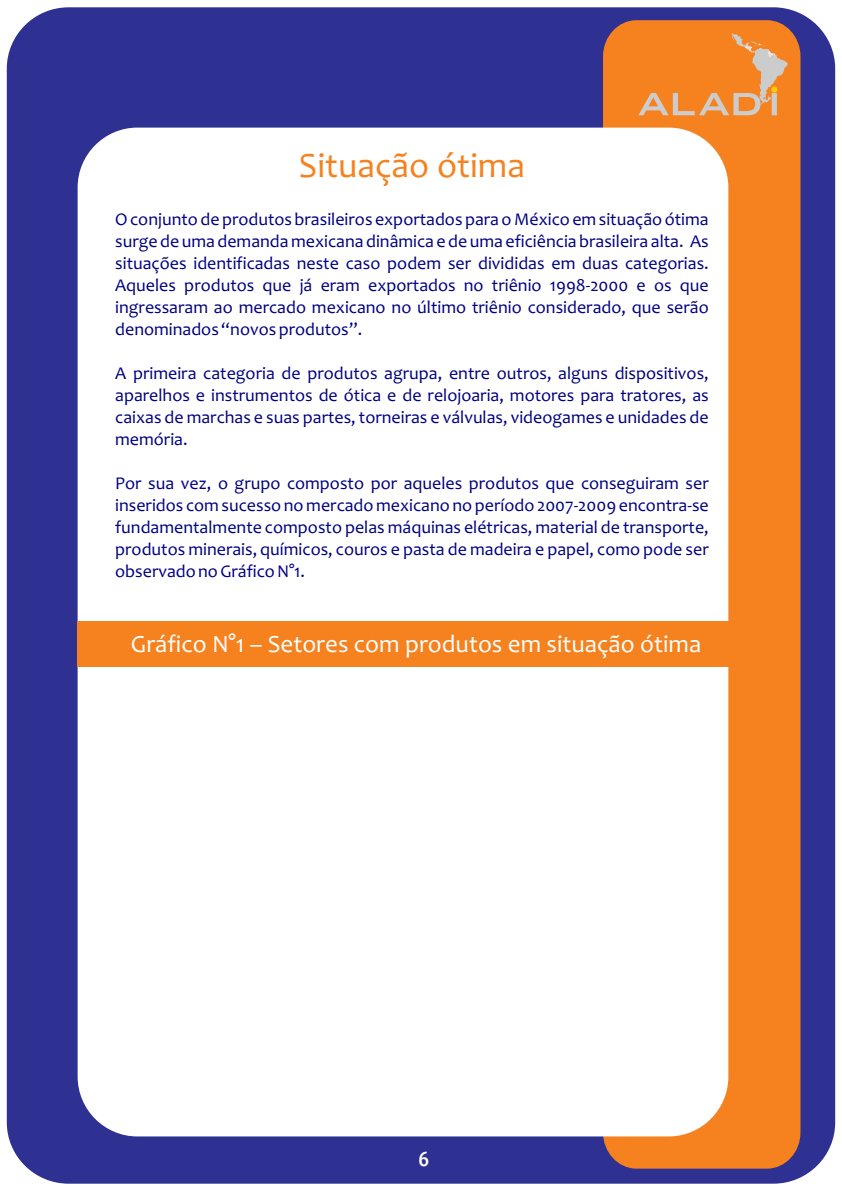
<style>
.page{position:relative;width:842px;height:1191px;background:#fff}
.page>*{position:absolute;margin:0;border:0;box-sizing:border-box;transform-origin:0 0}
.t1{font:36px "Candara";color:#f5821f}
.t2{font:25px "Candara";color:#fff}
.t3{font:700 22px "Candara";color:#fff;scale:.93 1}
.t4{font:18px/22px "Candara";color:#000080;text-align:justify}
</style>
<div class="page">
<div style="left:7px;top:7px;width:828px;height:1176px;background:#2e3092;border-radius:61px"></div>
<div style="left:603px;top:20px;width:197px;height:1148px;background:#f5821f;border-radius:35px"></div>
<div style="left:78px;top:128px;width:650px;height:1008px;background:#fff;border-radius:60px"></div>
<div style="left:77px;top:621px;width:654px;height:45px;background:#f5821f"></div>
<svg style="left:638px;top:33px;width:150px;height:82px"></svg>
<div style="left:771px;top:86px;width:6px;height:7px;background:#fc0;border-radius:50%"></div>
<h1 class="t1" style="left:299px;top:151px;width:228px">Situação ótima</h1>
<p class="t4" style="left:115px;top:210px;width:595px">O conjunto de produtos brasileiros exportados para o México em situação ótima surge de uma demanda mexicana dinâmica e de uma eficiência brasileira alta. As situações identificadas neste caso podem ser divididas em duas categorias.<br>Aqueles produtos que já eram exportados no triênio 1998-2000 e os que ingressaram ao mercado mexicano no último triênio considerado, que serão denominados “novos produtos”.</p>
<p class="t4" style="left:115px;top:364px;width:595px">A primeira categoria de produtos agrupa, entre outros, alguns dispositivos, aparelhos e instrumentos de ótica e de relojoaria, motores para tratores, as caixas de marchas e suas partes, torneiras e válvulas, videogames e unidades de memória.</p>
<p class="t4" style="left:115px;top:474px;width:595px">Por sua vez, o grupo composto por aqueles produtos que conseguiram ser inseridos com sucesso no mercado mexicano no período 2007-2009 encontra-se fundamentalmente composto pelas máquinas elétricas, material de transporte, produtos minerais, químicos, couros e pasta de madeira e papel, como pode ser observado no Gráfico N°1.</p>
<h2 class="t2" style="left:131px;top:634px;width:572px">Gráfico N°1 – Setores com produtos em situação ótima</h2>
<p class="t3" style="left:418px;top:1149px;width:13px">6</p>
</div>
